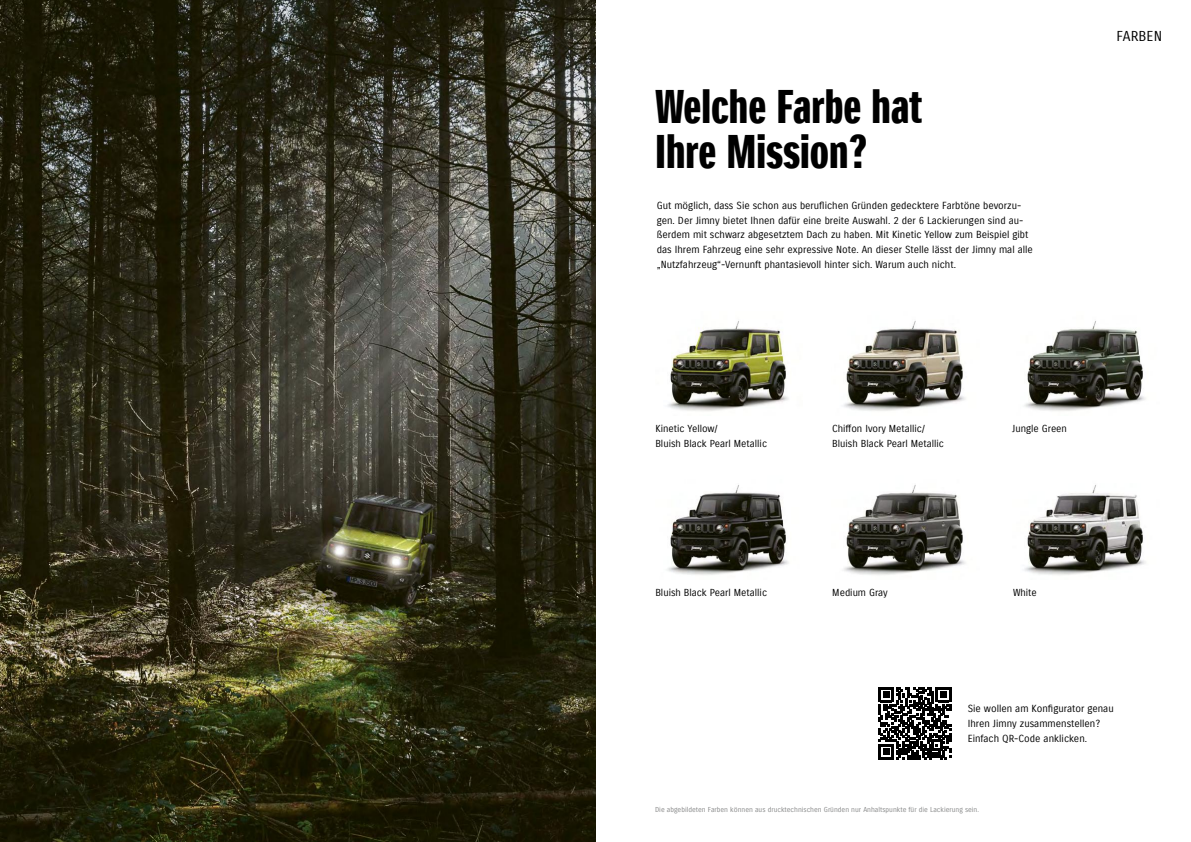
<style>
.page{position:relative;width:1191px;height:842px;background:#fff}
.page>*{position:absolute;margin:0;border:0;box-sizing:border-box;transform-origin:0 0}
.t1{font:46px/44.7px "Suzuki PRO Headline";color:#000}
.t2{font:14px "Suzuki PRO Regular";letter-spacing:.01em;color:#000}
.t3{font:10px/14.9px "Suzuki PRO Regular";color:#000}
.t4{font:9.9px/14.9px "Suzuki PRO Regular";color:#000}
.t5{font:7px "Suzuki PRO Regular";color:#878888}
</style>
<div class="page">
<img style="left:667px;top:321px;width:122px;height:90px">
<img style="left:1024px;top:321px;width:122px;height:90px">
<img style="left:1024px;top:485px;width:122px;height:90px">
<img style="left:667px;top:485px;width:122px;height:90px">
<img style="left:843px;top:321px;width:123px;height:90px">
<img style="left:844px;top:485px;width:122px;height:90px">
<img style="left:0;top:0;width:595px;height:842px">
<svg style="left:878px;top:687px;width:73px;height:72px"></svg>
<h1 class="t1" style="left:655px;top:85px;width:268px">Welche Farbe hat<br>Ihre Mission?</h1>
<p class="t3" style="left:657px;top:198px;width:378px">Gut möglich, dass Sie schon aus beruflichen Gründen gedecktere Farbtöne bevorzu&shy;gen. Der Jimny bietet Ihnen dafür eine breite Auswahl. 2 der 6 Lackierungen sind au&shy;ßerdem mit schwarz abgesetztem Dach zu haben. Mit Kinetic Yellow zum Beispiel gibt das Ihrem Fahrzeug eine sehr expressive Note. An dieser Stelle lässt der Jimny mal alle „Nutzfahrzeug“-Vernunft phantasievoll hinter sich. Warum auch nicht.</p>
<h2 class="t2" style="left:1116px;top:28px;width:47px">FARBEN</h2>
<p class="t4" style="left:832px;top:421px;width:113px">Chiffon Ivory Metallic/<br>Bluish Black Pearl Metallic</p>
<p class="t4" style="left:655px;top:421px;width:113px">Kinetic Yellow/<br>Bluish Black Pearl Metallic</p>
<p class="t4" style="left:1012px;top:421px;width:56px">Jungle Green</p>
<p class="t4" style="left:832px;top:585px;width:57px">Medium Gray</p>
<p class="t4" style="left:655px;top:585px;width:113px">Bluish Black Pearl Metallic</p>
<p class="t4" style="left:1013px;top:585px;width:25px">White</p>
<p class="t3" style="left:967px;top:701px;width:147px">Sie wollen am Konfigurator genau<br>Ihren Jimny zusammenstellen?<br>Einfach QR-Code anklicken.</p>
<p class="t5" style="left:655px;top:805px;width:325px">Die abgebildeten Farben können aus drucktechnischen Gründen nur Anhaltspunkte für die Lackierung sein.</p>
</div>
